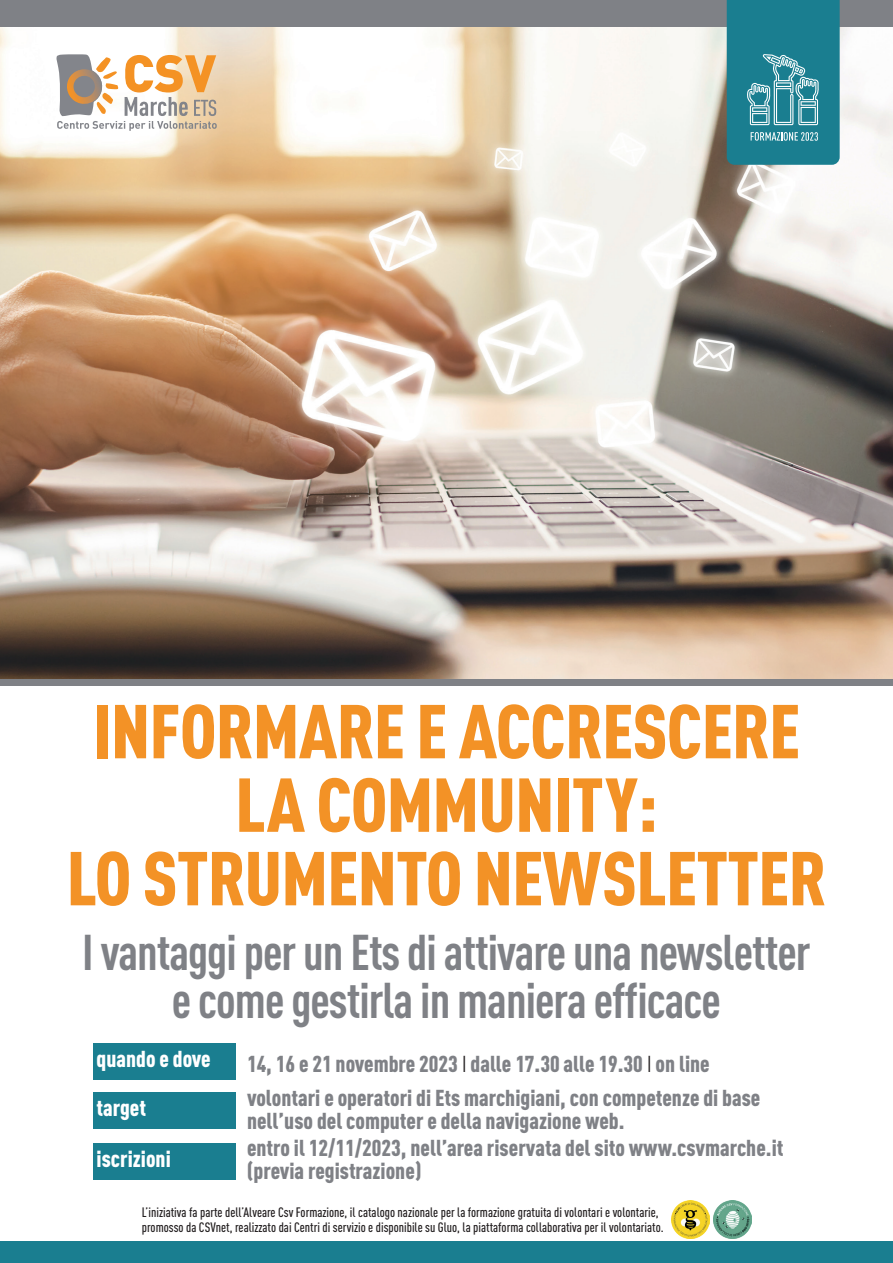
<style>
.page{position:relative;width:893px;height:1263px;background:#fff}
.page>*{position:absolute;margin:0;border:0;box-sizing:border-box;transform-origin:0 0}
.t1{font:900 75px/73.5px "DIN Cond";letter-spacing:-.01em;color:#f39226;text-align:center}
.t2{font:700 49.5px/48px "DIN Cond";letter-spacing:-.02em;color:#7f8186;text-align:center}
.t3{font:900 22.8px/22.8px "DIN Cond";color:#7f8186}
.t4{font:900 22.8px "DIN Cond";color:#fff}
.t5{font:500 13.5px/15px "DIN Cond";color:#231f20}
.s1{font-weight:400;color:#231f20}
</style>
<div class="page">
<img style="left:0;top:27px;width:893px;height:652px">
<div style="left:0;top:1242px;width:893px;height:21px;background:#1a7e90"></div>
<div style="left:94px;top:1043px;width:142px;height:36px;background:#1a7e90"></div>
<div style="left:94px;top:1092px;width:142px;height:37px;background:#1a7e90"></div>
<div style="left:94px;top:1143px;width:142px;height:37px;background:#1a7e90"></div>
<div style="left:0;top:679px;width:893px;height:7px;background:#7f8186"></div>
<div style="left:0;top:0;width:893px;height:27px;background:#7f8186"></div>
<svg style="left:727px;top:0;width:113px;height:165px"></svg>
<svg style="left:54px;top:54px;width:163px;height:77px"></svg>
<img style="left:671px;top:1201px;width:38px;height:38px">
<img style="left:713px;top:1201px;width:38px;height:38px">
<h1 class="t1" style="left:67px;top:692px;width:761px">INFORMARE E ACCRESCERE<br>LA COMMUNITY:<br>LO STRUMENTO NEWSLETTER</h1>
<h2 class="t2" style="left:82px;top:927px;width:730px">I vantaggi per un Ets di attivare una newsletter e come gestirla in maniera efficace</h2>
<p class="t4" style="left:97px;top:1045px;width:116px">quando e dove</p>
<p class="t3" style="left:247px;top:1051px;width:464px">14, 16 e 21 novembre 2023 <span class="s1">I</span> dalle 17.30 alle 19.30 <span class="s1">I</span> on line</p>
<p class="t4" style="left:97px;top:1094px;width:51px">target</p>
<p class="t4" style="left:97px;top:1145px;width:76px">iscrizioni</p>
<p class="t3" style="left:247px;top:1086px;width:515px">volontari e operatori di Ets marchigiani, con competenze di base nell’uso del computer e della navigazione web.</p>
<p class="t3" style="left:247px;top:1136px;width:538px">entro il 12/11/2023, nell’area riservata del sito www.csvmarche.it (previa registrazione)</p>
<p class="t5" style="left:142px;top:1204px;width:523px">L’iniziativa fa parte dell’Alveare Csv Formazione, il catalogo nazionale per la formazione gratuita di volontari e volontarie, promosso da CSVnet, realizzato dai Centri di servizio e disponibile su Gluo, la piattaforma collaborativa per il volontariato.</p>
</div>
